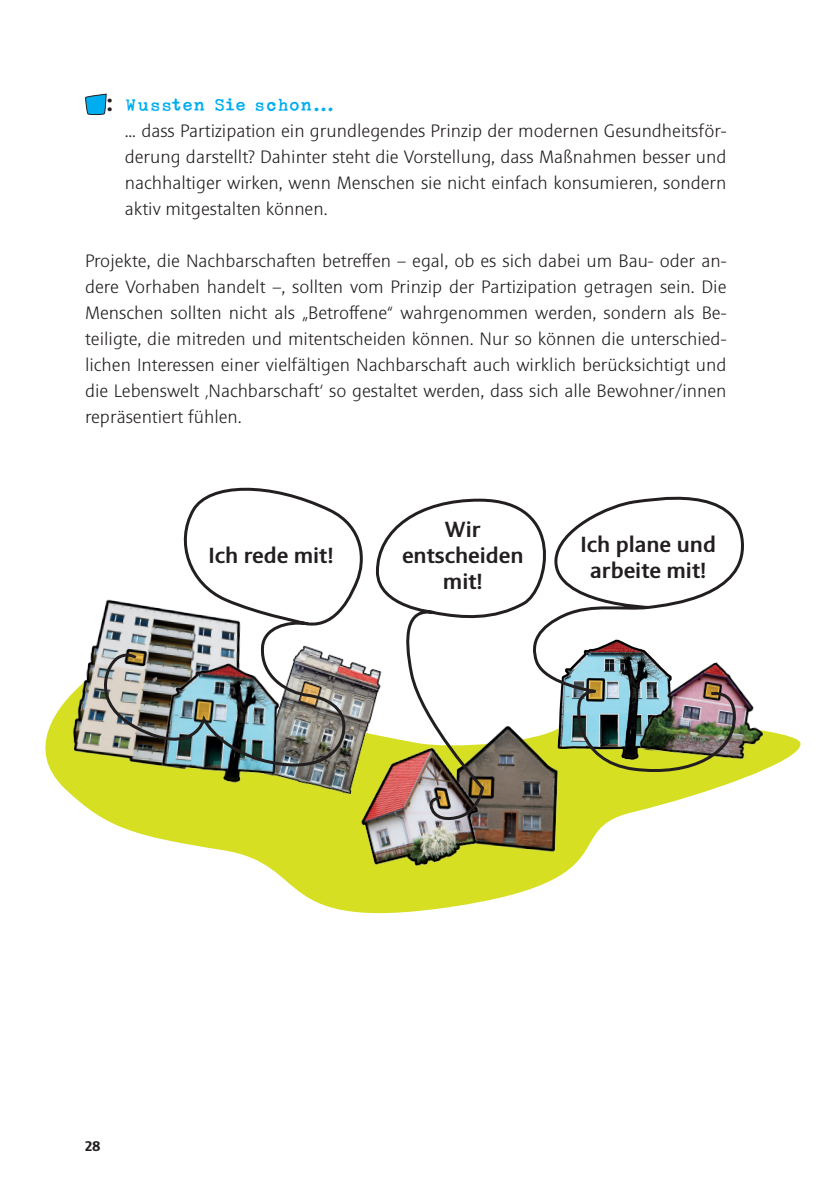
<style>
.page{position:relative;width:840px;height:1191px;background:#fff}
.page>*{position:absolute;margin:0;border:0;box-sizing:border-box;transform-origin:0 0}
.t1{font:26px "Typo American LT";color:#00aeef}
.t2{font:500 22px/26px "Sinova Pro";color:#231f20;text-align:center}
.t3{font:300 18px/26px "Sinova Pro";color:#231f20;text-align:justify}
.t4{font:700 14px "Sinova Pro";color:#231f20}
.s1{font-family:"Sinova Pro";font-weight:700;font-size:24px;color:#231f20}
</style>
<div class="page">
<svg style="left:85px;top:93px;width:22px;height:23px"></svg>
<svg style="left:45px;top:698px;width:756px;height:216px"></svg>
<img style="left:490px;top:822px;width:71px;height:34px">
<img style="left:339px;top:804px;width:151px;height:79px">
<svg style="left:374px;top:498px;width:193px;height:324px"></svg>
<img style="left:253px;top:638px;width:135px;height:166px">
<img style="left:68px;top:653px;width:89px;height:128px">
<img style="left:157px;top:772px;width:131px;height:18px">
<img style="left:91px;top:487px;width:278px;height:285px">
<img style="left:748px;top:698px;width:27px;height:69px">
<img style="left:529px;top:496px;width:219px;height:284px">
<h1 class="t1" style="left:107px;top:93px;width:228px"><span class="s1">:</span> Wussten Sie schon…</h1>
<p class="t3" style="left:125px;top:118px;width:602px">… dass Partizipation ein grundlegendes Prinzip der modernen Gesundheitsför&shy;derung darstellt? Dahinter steht die Vorstellung, dass Maßnahmen besser und nachhaltiger wirken, wenn Menschen sie nicht einfach konsumieren, sondern aktiv mitgestalten können.</p>
<p class="t3" style="left:85px;top:248px;width:642px">Projekte, die Nachbarschaften betreffen – egal, ob es sich dabei um Bau- oder an&shy;dere Vorhaben handelt –, sollten vom Prinzip der Partizipation getragen sein. Die Menschen sollten nicht als „Betroffene“ wahrgenommen werden, sondern als Be&shy;teiligte, die mitreden und mitentscheiden können. Nur so können die unterschied&shy;lichen Interessen einer vielfältigen Nachbarschaft auch wirklich berücksichtigt und die Lebenswelt ‚Nachbarschaft‘ so gestaltet werden, dass sich alle Bewohner/innen repräsentiert fühlen.</p>
<p class="t2" style="left:208px;top:542px;width:127px">Ich rede mit!</p>
<p class="t2" style="left:402px;top:516px;width:123px">Wir entscheiden mit!</p>
<p class="t2" style="left:580px;top:531px;width:137px">Ich plane und arbeite mit!</p>
<p class="t4" style="left:85px;top:1138px;width:17px">28</p>
</div>
